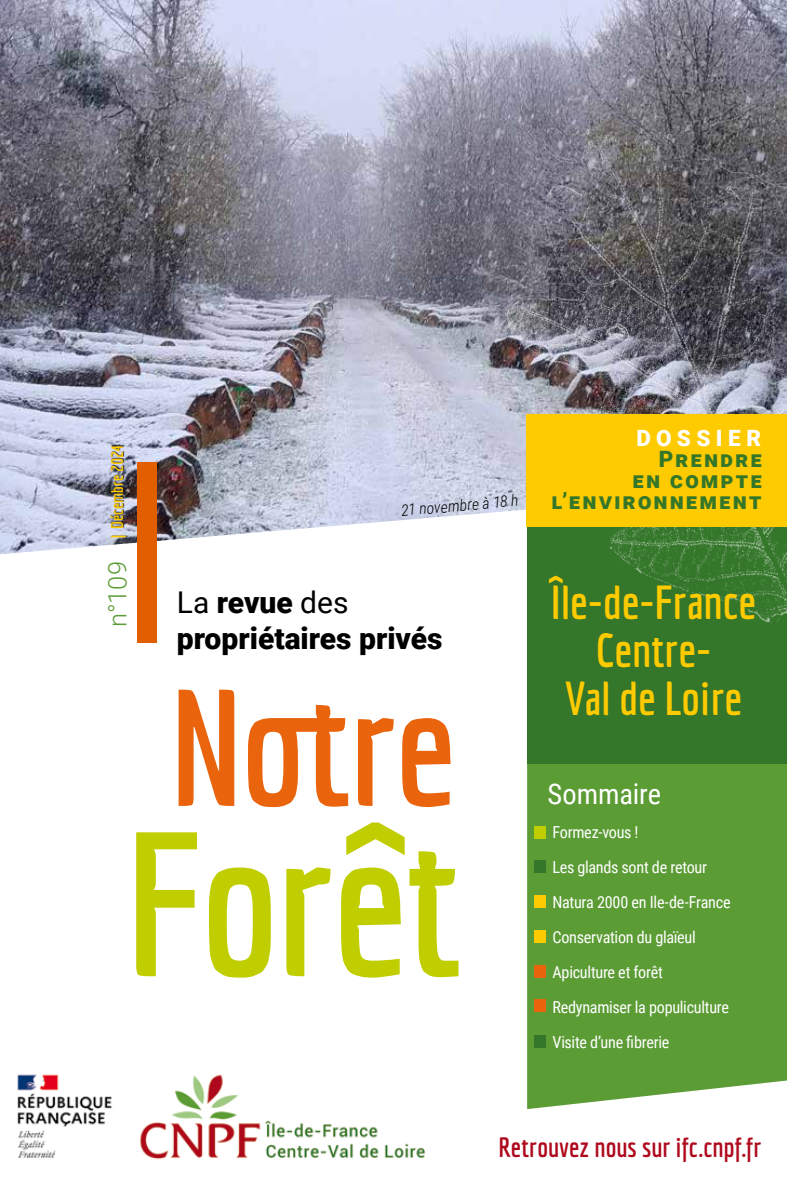
<style>
.page{position:relative;width:787px;height:1191px;background:#fff}
.page>*{position:absolute;margin:0;border:0;box-sizing:border-box;transform-origin:0 0}
.t1{font:700 199.8px "Economica";letter-spacing:-.015em;color:#c0ce00}
.t2{font:700 161.4px "Economica";color:#ea640d}
.t3{font:700 46.5px/48px "Economica";color:#feca00;text-align:center}
.t4{font:900 30px/36.2px "Roboto";color:#000}
.t5{font:28.5px "Roboto Condensed";letter-spacing:-.005em;color:#fff}
.t6{font:700 27px "Economica";color:#af081c}
.t7{font:900 22.5px/21px "Roboto";letter-spacing:.11em;color:#34762a;text-align:right}
.t8{font:900 22.5px "Roboto";letter-spacing:.235em;color:#fff}
.t9{font:16.5px/35px "Roboto Condensed";letter-spacing:-.015em;color:#fff}
.t10{font:700 16.5px "Economica";color:#feca00}
.t11{font:italic 300 15.75px "Roboto Condensed";color:#000}
.s1{font-family:"Roboto";font-weight:300;font-size:25.5px;color:#5c9c35}
.s2{font-weight:400}
</style>
<div class="page">
<img style="left:0;top:0;width:787px;height:554px">
<div style="left:138px;top:462px;width:19px;height:181px;background:#e15f00"></div>
<img style="left:17px;top:1074px;width:408px;height:85px">
<div style="left:111px;top:444px;width:16px;height:92px;background:#000;opacity:.75"></div>
<div style="left:527px;top:764px;width:260px;height:345px;background:#5c9c35"></div>
<div style="left:527px;top:526px;width:260px;height:238px;background:#34762a"></div>
<img style="left:416px;top:94px;width:371px;height:529px">
<div style="left:527px;top:414px;width:260px;height:112px;background:#feca00"></div>
<div style="left:534px;top:826px;width:11px;height:13px;background:#c0ce00"></div>
<div style="left:534px;top:895px;width:11px;height:12px;background:#feca00"></div>
<div style="left:534px;top:860px;width:11px;height:13px;background:#34762a"></div>
<div style="left:534px;top:965px;width:11px;height:12px;background:#ea640d"></div>
<div style="left:534px;top:930px;width:11px;height:12px;background:#feca00"></div>
<div style="left:534px;top:999px;width:11px;height:13px;background:#ea640d"></div>
<div style="left:534px;top:1035px;width:11px;height:12px;background:#34762a"></div>
<p class="t10" style="left:108px;top:627px;width:184px;rotate:-90deg"><span class="s1">n°109</span> | Décembre 2024</p>
<p class="t11" style="left:400px;top:499px;width:119px;rotate:-5deg">21 novembre à 18 h</p>
<h3 class="t4" style="left:177px;top:583px;width:267px"><span class="s2">La</span> revue <span class="s2">des </span>propriétaires privés</h3>
<h2 class="t2" style="left:171px;top:654px;width:286px">Notre</h2>
<h1 class="t1" style="left:124px;top:789px;width:340px">Forêt</h1>
<h3 class="t8" style="left:636px;top:422px;width:126px">DOSSIER</h3>
<h3 class="t7" style="left:552px;top:447px;width:211px">Prendre<br>en compte l’environnement</h3>
<h3 class="t3" style="left:551px;top:578px;width:206px">Île-de-France<br>Centre-<br>Val de Loire</h3>
<h3 class="t5" style="left:547px;top:774px;width:115px">Sommaire</h3>
<p class="t9" style="left:552px;top:813px;width:180px">Formez-vous !<br>Les glands sont de retour<br>Natura 2000 en Ile-de-France<br>Conservation du glaïeul<br>Apiculture et forêt<br>Redynamiser la populiculture<br>Visite d’une fibrerie</p>
<h3 class="t6" style="left:498px;top:1131px;width:264px">Retrouvez nous sur ifc.cnpf.fr</h3>
</div>
